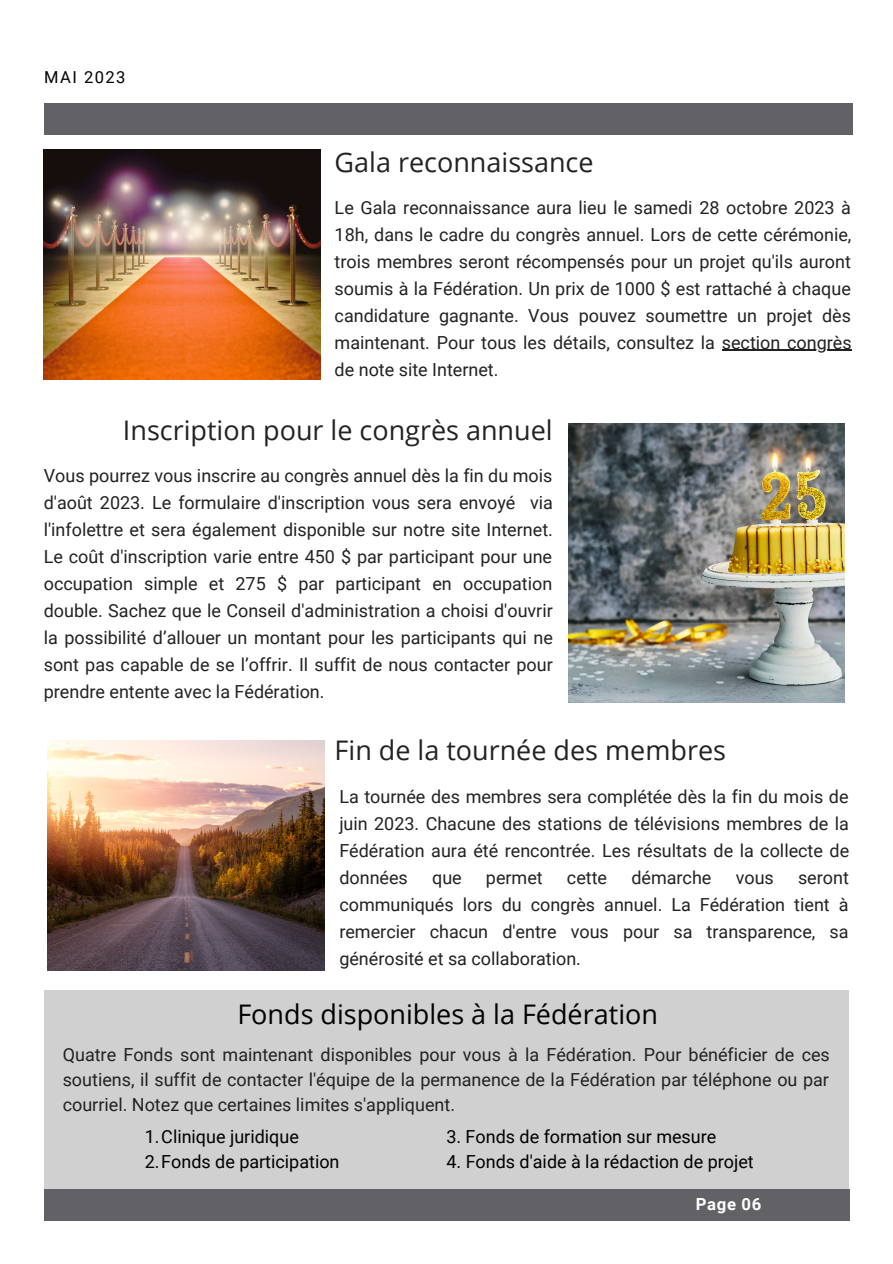
<style>
.page{position:relative;width:893px;height:1264px;background:#fff}
.page>*{position:absolute;margin:0;border:0;box-sizing:border-box;transform-origin:0 0}
.t1{font:27px "Open Sans";color:#222}
.t2{font:27px "Open Sans";color:#000}
.t3{font:18px/27px "Roboto";color:#222;text-align:justify}
.t4{font:18px "Roboto";color:#000}
.t5{font:700 16.65px "Roboto";letter-spacing:.04em;color:#fff}
.t6{font:16.5px "Roboto";letter-spacing:.09em;color:#000}
</style>
<div class="page">
<div style="left:44px;top:103px;width:808px;height:32px;background:#626165"></div>
<div style="left:44px;top:1188px;width:805px;height:32px;background:#626165"></div>
<img style="left:47px;top:740px;width:277px;height:230px">
<img style="left:44px;top:149px;width:276px;height:231px">
<img style="left:568px;top:423px;width:276px;height:279px">
<div style="left:44px;top:990px;width:804px;height:199px;background:#d0d0d1"></div>
<hr style="left:721px;top:350px;width:130px;height:1px;background:#222">
<p class="t6" style="left:44px;top:68px;width:83px">MAI 2023</p>
<p class="t1" style="left:334px;top:143px;width:260px">Gala reconnaissance</p>
<p class="t3" style="left:334px;top:194px;width:518px">Le Gala reconnaissance aura lieu le samedi 28 octobre 2023 à 18h, dans le cadre du congrès annuel. Lors de cette cérémonie, trois membres seront récompensés pour un projet qu'ils auront soumis à la Fédération. Un prix de 1000 $ est rattaché à chaque candidature gagnante. Vous pouvez soumettre un projet dès maintenant. Pour tous les détails, consultez la section congrès de note site Internet.</p>
<p class="t1" style="left:123px;top:411px;width:431px">Inscription pour le congrès annuel</p>
<p class="t3" style="left:44px;top:462px;width:510px">Vous pourrez vous inscrire au congrès annuel dès la fin du mois d'août 2023. Le formulaire d'inscription vous sera envoyé via l'infolettre et sera également disponible sur notre site Internet.<br>Le coût d'inscription varie entre 450 $ par participant pour une occupation simple et 275 $ par participant en occupation double. Sachez que le Conseil d'administration a choisi d'ouvrir la possibilité d’allouer un montant pour les participants qui ne sont pas capable de se l’offrir. Il suffit de nous contacter pour prendre entente avec la Fédération.</p>
<p class="t1" style="left:334px;top:731px;width:393px">Fin de la tournée des membres</p>
<p class="t3" style="left:339px;top:783px;width:511px">La tournée des membres sera complétée dès la fin du mois de juin 2023. Chacune des stations de télévisions membres de la Fédération aura été rencontrée. Les résultats de la collecte de données</p>
<p class="t3" style="left:432px;top:864px;width:31px">que</p>
<p class="t3" style="left:486px;top:864px;width:58px">permet</p>
<p class="t3" style="left:567px;top:864px;width:42px">cette</p>
<p class="t3" style="left:631px;top:864px;width:82px">démarche</p>
<p class="t3" style="left:735px;top:864px;width:40px">vous</p>
<p class="t3" style="left:339px;top:864px;width:511px;text-indent:458px">seront communiqués lors du congrès annuel. La Fédération tient à remercier chacun d'entre vous pour sa transparence, sa générosité et sa collaboration.</p>
<p class="t2" style="left:237px;top:995px;width:422px">Fonds disponibles à la Fédération</p>
<p class="t3" style="left:63px;top:1042px;width:768px;line-height:24.8px">Quatre Fonds sont maintenant disponibles pour vous à la Fédération. Pour bénéficier de ces soutiens, il suffit de contacter l'équipe de la permanence de la Fédération par téléphone ou par courriel. Notez que certaines limites s'appliquent.</p>
<p class="t4" style="left:145px;top:1126px;width:156px">1.Clinique juridique</p>
<p class="t4" style="left:145px;top:1150px;width:196px">2.Fonds de participation</p>
<p class="t4" style="left:446px;top:1126px;width:271px">3. Fonds de formation sur mesure</p>
<p class="t4" style="left:446px;top:1150px;width:309px">4. Fonds d'aide à la rédaction de projet</p>
<p class="t5" style="left:695px;top:1194px;width:67px">Page 06</p>
</div>
